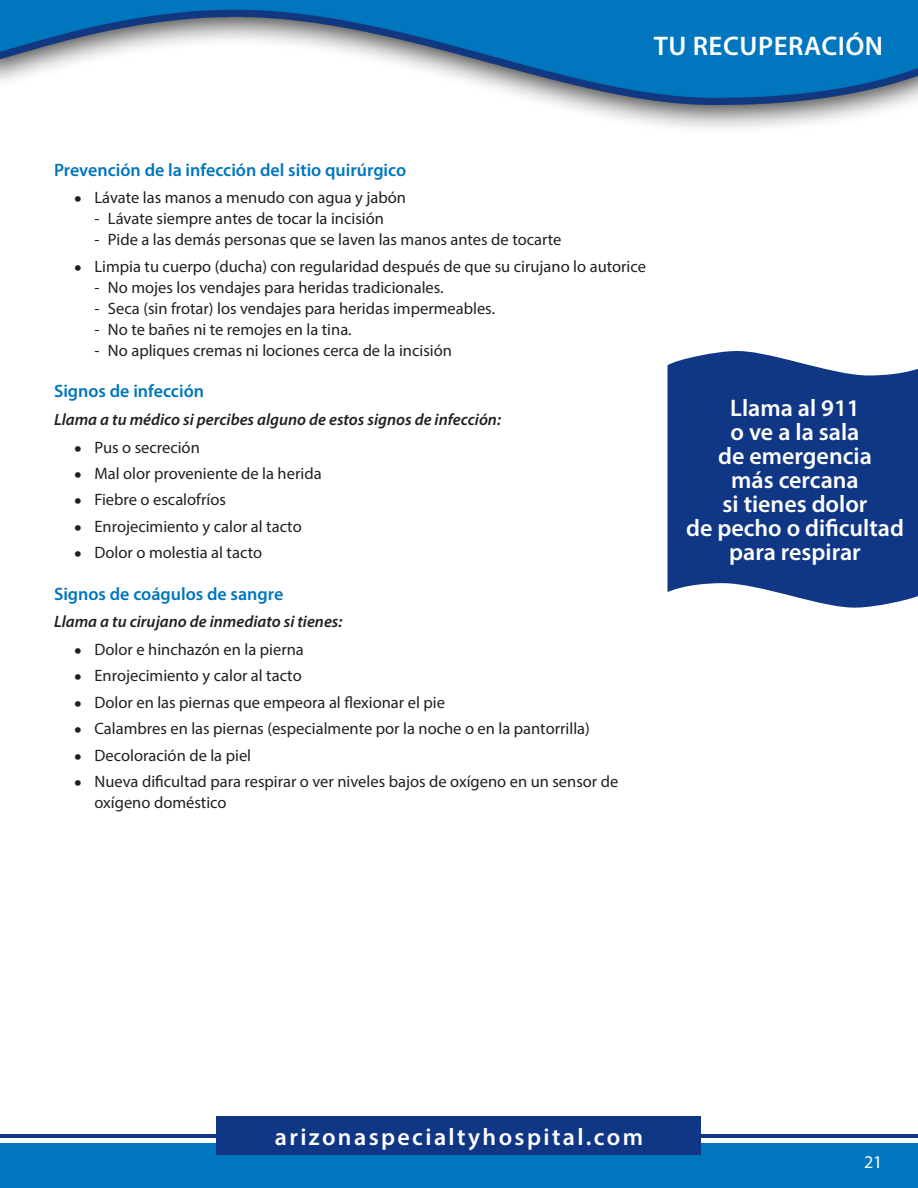
<style>
.page{position:relative;width:918px;height:1188px;background:#fff}
.page>*{position:absolute;margin:0;border:0;box-sizing:border-box;transform-origin:0 0}
.t1{font:600 27px "Myriad Pro";letter-spacing:.02em;color:#fff}
.Call_Out_Text{font:600 24px/24px "Myriad Pro";color:#fff;text-align:center}
.Call_Out_Text-2{font:600 24px "Myriad Pro";letter-spacing:.1em;color:#fff}
.Subtitle{font:600 18px "Myriad Pro";color:#0076be}
.t2{font:18px "Myriad Pro";color:#fff}
.Bullet_Text{font:16.5px/21px "Myriad Pro";color:#231f20}
.Text{font:italic 600 16.5px "Myriad Pro";color:#231f20}
.s1{font-size:27px}
</style>
<div class="page">
<img style="left:1px;top:0;width:917px;height:128px">
<img style="left:0;top:0;width:1px;height:162px">
<div style="left:0;top:1143px;width:918px;height:45px;background:#0076be"></div>
<hr style="left:0;top:1134px;width:918px;height:3px;background:#103785">
<div style="left:217px;top:1116px;width:484px;height:39px;background:#103785"></div>
<svg style="left:668px;top:351px;width:250px;height:257px;fill:#103785"></svg>
<p class="t1" style="left:654px;top:29px;width:231px">TU RECUPERACIÓN</p>
<p class="Subtitle" style="left:54px;top:158px;width:354px">Prevención de la infección del sitio quirúrgico</p>
<p class="Bullet_Text" style="left:74px;top:187px;width:333px"><span class="s1">•</span> Lávate las manos a menudo con agua y jabón</p>
<p class="Bullet_Text" style="left:94px;top:208px;width:291px">- Lávate siempre antes de tocar la incisión</p>
<p class="Bullet_Text" style="left:94px;top:229px;width:469px">- Pide a las demás personas que se laven las manos antes de tocarte</p>
<p class="Bullet_Text" style="left:74px;top:255px;width:573px"><span class="s1">•</span> Limpia tu cuerpo (ducha) con regularidad después de que su cirujano lo autorice</p>
<p class="Bullet_Text" style="left:94px;top:276px;width:351px">- No mojes los vendajes para heridas tradicionales.</p>
<p class="Bullet_Text" style="left:94px;top:297px;width:402px">- Seca (sin frotar) los vendajes para heridas impermeables.</p>
<p class="Bullet_Text" style="left:94px;top:318px;width:259px">- No te bañes ni te remojes en la tina.</p>
<p class="Bullet_Text" style="left:94px;top:339px;width:359px">- No apliques cremas ni lociones cerca de la incisión</p>
<p class="Subtitle" style="left:54px;top:380px;width:152px">Signos de infección</p>
<p class="Text" style="left:54px;top:409px;width:448px">Llama a tu médico si percibes alguno de estos signos de infección:</p>
<p class="Bullet_Text" style="left:74px;top:436px;width:127px"><span class="s1">•</span> Pus o secreción</p>
<p class="Bullet_Text" style="left:74px;top:463px;width:249px"><span class="s1">•</span> Mal olor proveniente de la herida</p>
<p class="Bullet_Text" style="left:74px;top:489px;width:153px"><span class="s1">•</span> Fiebre o escalofríos</p>
<p class="Bullet_Text" style="left:74px;top:515px;width:229px"><span class="s1">•</span> Enrojecimiento y calor al tacto</p>
<p class="Bullet_Text" style="left:74px;top:542px;width:189px"><span class="s1">•</span> Dolor o molestia al tacto</p>
<p class="Subtitle" style="left:54px;top:582px;width:231px">Signos de coágulos de sangre</p>
<p class="Text" style="left:54px;top:611px;width:290px">Llama a tu cirujano de inmediato si tienes:</p>
<p class="Bullet_Text" style="left:74px;top:639px;width:231px"><span class="s1">•</span> Dolor e hinchazón en la pierna</p>
<p class="Bullet_Text" style="left:74px;top:665px;width:229px"><span class="s1">•</span> Enrojecimiento y calor al tacto</p>
<p class="Bullet_Text" style="left:74px;top:692px;width:372px"><span class="s1">•</span> Dolor en las piernas que empeora al flexionar el pie</p>
<p class="Bullet_Text" style="left:74px;top:718px;width:517px"><span class="s1">•</span> Calambres en las piernas (especialmente por la noche o en la pantorrilla)</p>
<p class="Bullet_Text" style="left:74px;top:744px;width:178px"><span class="s1">•</span> Decoloración de la piel</p>
<p class="Bullet_Text" style="left:94px;top:771px;width:525px;text-indent:-20px"><span class="s1">•</span> Nueva dificultad para respirar o ver niveles bajos de oxígeno en un sensor de oxígeno doméstico</p>
<p class="Call_Out_Text" style="left:686px;top:396px;width:219px">Llama al 911<br>o ve a la sala<br>de emergencia<br>más cercana<br>si tienes dolor<br>de pecho o dificultad para respirar</p>
<p class="Call_Out_Text-2" style="left:275px;top:1121px;width:370px">arizonaspecialtyhospital.com</p>
<p class="t2" style="left:864px;top:1151px;width:20px">21</p>
</div>
